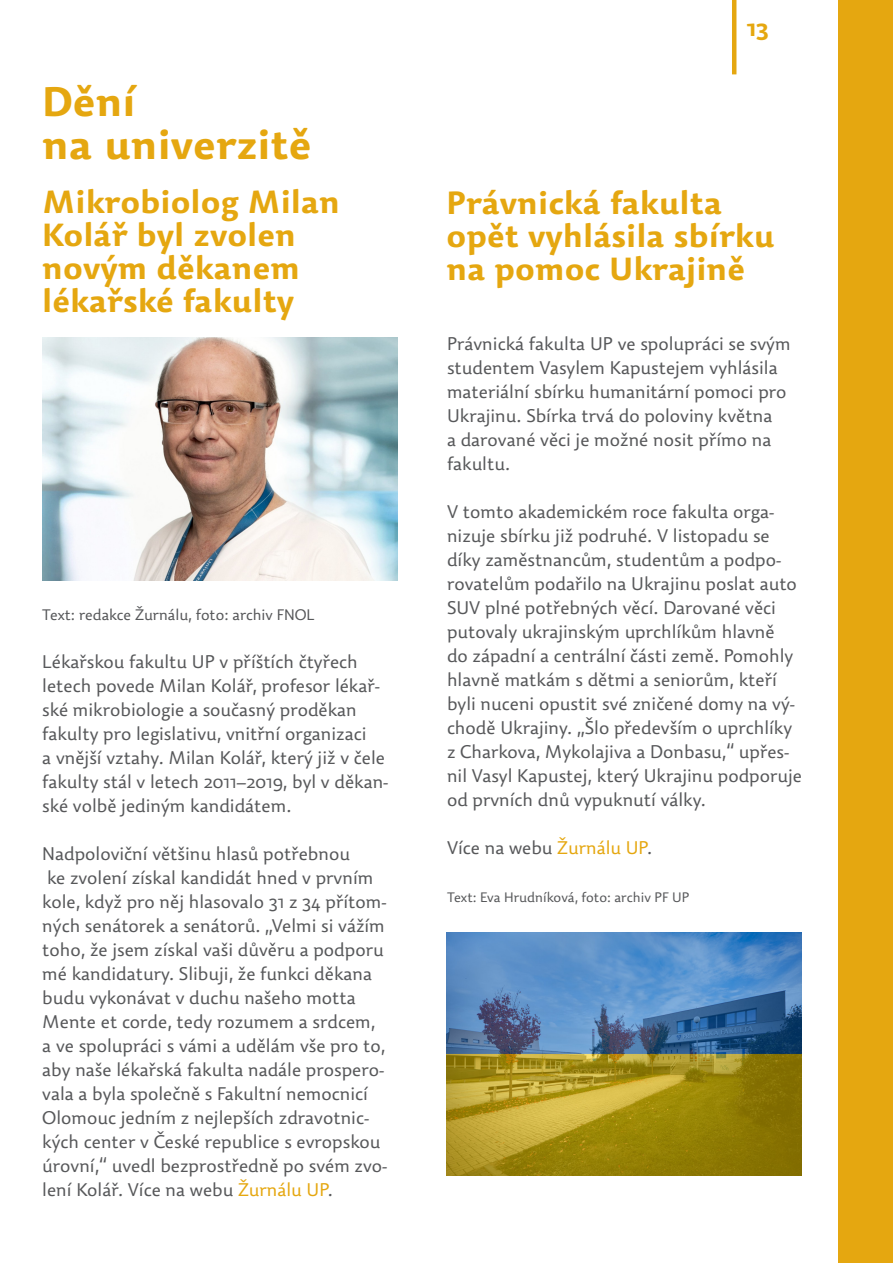
<style>
.page{position:relative;width:893px;height:1263px;background:#fff}
.page>*{position:absolute;margin:0;border:0;box-sizing:border-box;transform-origin:0 0}
.t1{font:700 40.5px/43.5px "Dederon SDOT";color:#e5a710}
.t2{font:700 31.5px/33px "Dederon SDOT";color:#e5a710}
.t3{font:700 22.5px "Dederon SDOT";color:#e5a710}
.t4{font:300 18px/24px "Dederon SLOT";color:#57585a}
.t5{font:300 15px "Dederon SLOT";color:#57585a}
.t6{font:300 13.5px "Dederon SLOT";color:#57585a}
.s1{color:#e5a710}
</style>
<div class="page">
<hr style="left:732px;top:0;width:4px;height:74px;background:#e5a710">
<div style="left:839px;top:0;width:54px;height:1263px;background:#e5a710"></div>
<img style="left:446px;top:932px;width:355px;height:244px">
<img style="left:42px;top:337px;width:355px;height:244px">
<p class="t1" style="left:42px;top:80px;width:271px">Dění<br>na univerzitě</p>
<p class="t2" style="left:42px;top:185px;width:299px">Mikrobiolog Milan<br>Kolář byl zvolen novým děkanem lékařské fakulty</p>
<p class="t5" style="left:42px;top:606px;width:274px">Text: redakce Žurnálu, foto: archiv FNOL</p>
<p class="t4" style="left:42px;top:650px;width:348px">Lékařskou fakultu UP v příštích čtyřech letech povede Milan Kolář, profesor lékař&shy;ské mikrobiologie a současný proděkan fakulty pro legislativu, vnitřní organizaci<br>a vnější vztahy. Milan Kolář, který již v čele fakulty stál v letech 2011–2019, byl v děkan&shy;ské volbě jediným kandidátem.</p>
<p class="t4" style="left:42px;top:842px;width:347px">Nadpoloviční většinu hlasů potřebnou<br>ke zvolení získal kandidát hned v prvním kole, když pro něj hlasovalo 31 z 34 přítom&shy;ných senátorek a senátorů. „Velmi si vážím toho, že jsem získal vaši důvěru a podporu mé kandidatury. Slibuji, že funkci děkana budu vykonávat v duchu našeho motta Mente et corde, tedy rozumem a srdcem, a ve spolupráci s vámi a udělám vše pro to, aby naše lékařská fakulta nadále prospero&shy;vala a byla společně s Fakultní nemocnicí Olomouc jedním z nejlepších zdravotnic&shy;kých center v České republice s evropskou úrovní,“ uvedl bezprostředně po svém zvo&shy;lení Kolář. Více na webu <span class="s1">Žurnálu UP</span>.</p>
<p class="t3" style="left:747px;top:14px;width:24px">13</p>
<p class="t2" style="left:446px;top:186px;width:330px">Právnická fakulta opět vyhlásila sbírku na pomoc Ukrajině</p>
<p class="t4" style="left:447px;top:332px;width:345px">Právnická fakulta UP ve spolupráci se svým studentem Vasylem Kapustejem vyhlásila materiální sbírku humanitární pomoci pro Ukrajinu. Sbírka trvá do poloviny května<br>a darované věci je možné nosit přímo na fakultu.</p>
<p class="t4" style="left:447px;top:500px;width:356px">V tomto akademickém roce fakulta orga&shy;nizuje sbírku již podruhé. V listopadu se díky zaměstnancům, studentům a podpo&shy;rovatelům podařilo na Ukrajinu poslat auto SUV plné potřebných věcí. Darované věci putovaly ukrajinským uprchlíkům hlavně<br>do západní a centrální části země. Pomohly hlavně matkám s dětmi a seniorům, kteří byli nuceni opustit své zničené domy na vý&shy;chodě Ukrajiny. „Šlo především o uprchlíky z Charkova, Mykolajiva a Donbasu,“ upřes&shy;nil Vasyl Kapustej, který Ukrajinu podporuje od prvních dnů vypuknutí války.</p>
<p class="t4" style="left:447px;top:836px;width:207px">Více na webu <span class="s1">Žurnálu UP</span>.</p>
<p class="t6" style="left:447px;top:890px;width:244px">Text: Eva Hrudníková, foto: archiv PF UP</p>
</div>
